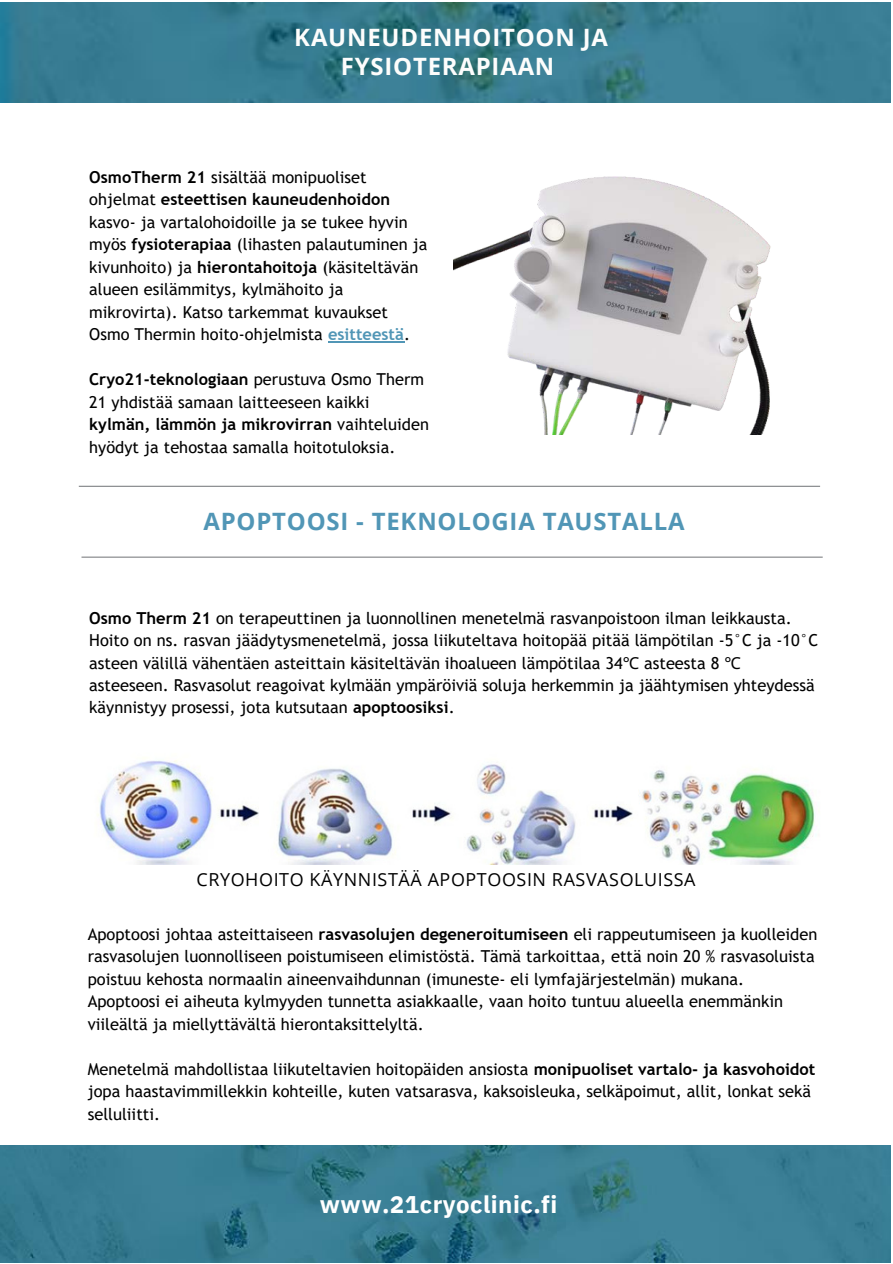
<style>
.page{position:relative;width:893px;height:1264px;background:#fff}
.page>*{position:absolute;margin:0;border:0;box-sizing:border-box;transform-origin:0 0}
.t1{font:700 24px "IBM Plex Sans";letter-spacing:.02em;color:#fff}
.t2{font:700 23.85px/29.2px "Open Sans";letter-spacing:.035em;color:#fdfdfc;text-align:center}
.t3{font:700 23.85px "Open Sans";letter-spacing:.035em;color:#5196b6}
.t4{font:17.85px "Open Sans";letter-spacing:.035em;color:#000}
.t5{font:16.5px/22.5px "Trebuchet MS";color:#000}
.t6{font:16.35px/22.5px "Trebuchet MS";color:#000}
.s1{font-weight:700}
.s2{font-weight:700;color:#5196b6}
.s3{font-family:"Noto Sans"}
</style>
<div class="page">
<img style="left:0;top:3px;width:890px;height:100px">
<hr style="left:79px;top:486px;width:741px;height:1px;background:#808285">
<img style="left:0;top:1145px;width:890px;height:117px">
<img style="left:453px;top:176px;width:318px;height:259px">
<hr style="left:81px;top:556px;width:741px;height:2px;background:#808285">
<img style="left:97px;top:760px;width:718px;height:104px">
<hr style="left:328px;top:341px;width:76px;height:1px;background:#5196b6">
<p class="t2" style="left:294px;top:22px;width:315px">KAUNEUDENHOITOON JA<br>FYSIOTERAPIAAN</p>
<p class="t6" style="left:89px;top:166px;width:339px"><span class="s1">OsmoTherm 21</span> sisältää monipuoliset ohjelmat <span class="s1">esteettisen kauneudenhoidon </span>kasvo- ja vartalohoidoille ja se tukee hyvin myös <span class="s1">fysioterapiaa</span> (lihasten palautuminen ja kivunhoito) ja <span class="s1">hierontahoitoja</span> (käsiteltävän alueen esilämmitys, kylmähoito ja mikrovirta). Katso tarkemmat kuvaukset Osmo Thermin hoito-ohjelmista <span class="s2">esitteestä</span>.</p>
<p class="t6" style="left:89px;top:368px;width:341px"><span class="s1">Cryo21-teknologiaan</span> perustuva Osmo Therm 21 yhdistää samaan laitteeseen kaikki <span class="s1">kylmän, lämmön ja mikrovirran</span> vaihteluiden hyödyt ja tehostaa samalla hoitotuloksia.</p>
<p class="t3" style="left:203px;top:505px;width:482px">APOPTOOSI - TEKNOLOGIA TAUSTALLA</p>
<p class="t5" style="left:89px;top:606px;width:730px"><span class="s1">Osmo Therm 21</span> on terapeuttinen ja luonnollinen menetelmä rasvanpoistoon ilman leikkausta.<br>Hoito on ns. rasvan jäädytysmenetelmä, jossa liikuteltava hoitopää pitää lämpötilan -5°C ja -10°C asteen välillä vähentäen asteittain käsiteltävän ihoalueen lämpötilaa 34<span class="s3">℃</span> asteesta 8 <span class="s3">℃ </span>asteeseen. Rasvasolut reagoivat kylmään ympäröiviä soluja herkemmin ja jäähtymisen yhteydessä käynnistyy prosessi, jota kutsutaan <span class="s1">apoptoosiksi</span>.</p>
<p class="t4" style="left:196px;top:866px;width:500px">CRYOHOITO KÄYNNISTÄÄ APOPTOOSIN RASVASOLUISSA</p>
<p class="t5" style="left:88px;top:922px;width:731px">Apoptoosi johtaa asteittaiseen <span class="s1">rasvasolujen degeneroitumiseen</span> eli rappeutumiseen ja kuolleiden rasvasolujen luonnolliseen poistumiseen elimistöstä. Tämä tarkoittaa, että noin 20 % rasvasoluista poistuu kehosta normaalin aineenvaihdunnan (imuneste- eli lymfajärjestelmän) mukana.<br>Apoptoosi ei aiheuta kylmyyden tunnetta asiakkaalle, vaan hoito tuntuu alueella enemmänkin viileältä ja miellyttävältä hierontaksittelyltä.</p>
<p class="t5" style="left:88px;top:1057px;width:729px">Menetelmä mahdollistaa liikuteltavien hoitopäiden ansiosta <span class="s1">monipuoliset vartalo- ja kasvohoidot </span>jopa haastavimmillekkin kohteille, kuten vatsarasva, kaksoisleuka, selkäpoimut, allit, lonkat sekä selluliitti.</p>
<p class="t1" style="left:320px;top:1188px;width:239px">www.21cryoclinic.fi</p>
</div>
